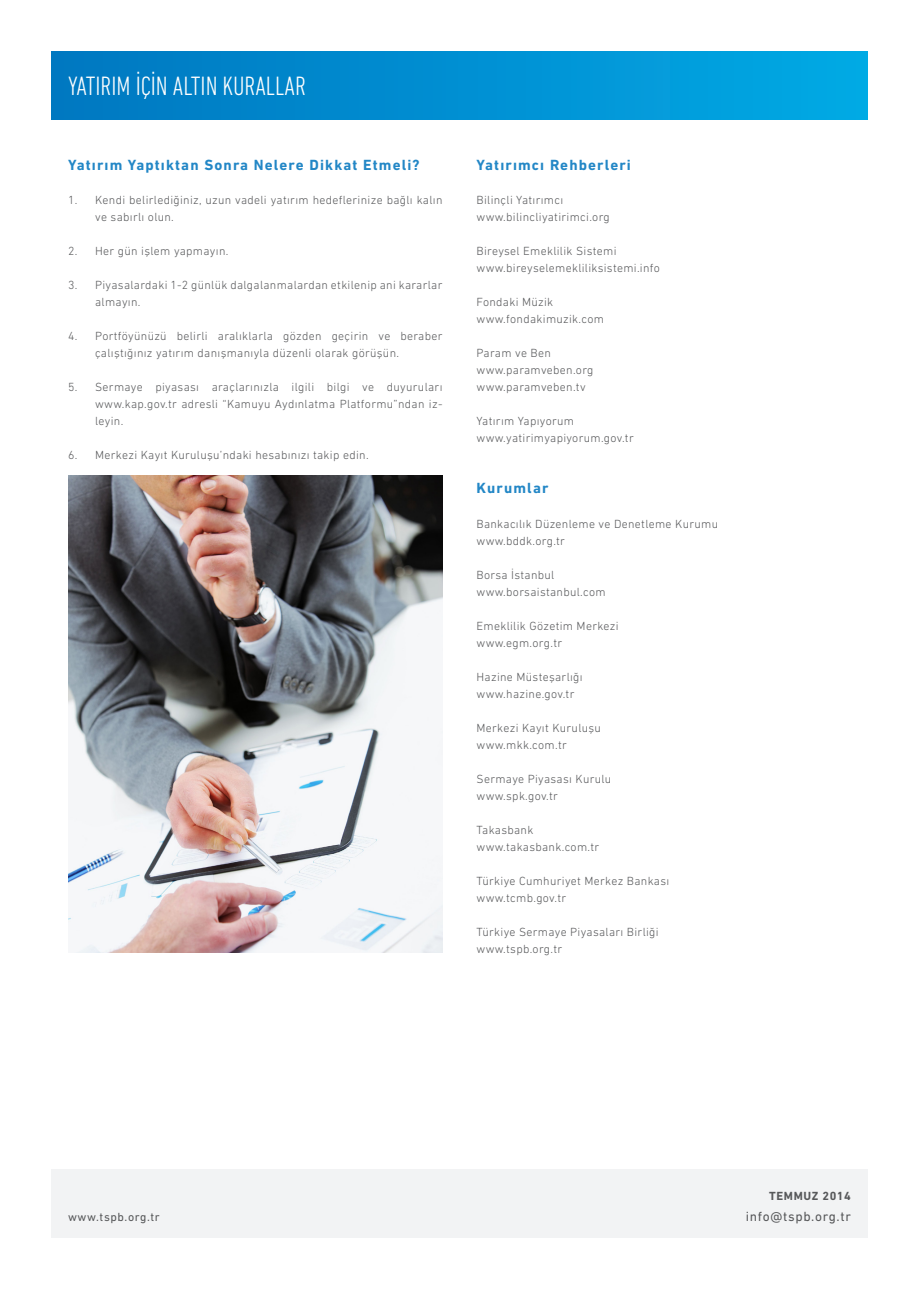
<style>
.page{position:relative;width:919px;height:1289px;background:#fff}
.page>*{position:absolute;margin:0;border:0;box-sizing:border-box;transform-origin:0 0}
.t1{font:300 condensed 27px "DIN Next LT Pro";color:#fff}
.t2{font:700 15px "DIN Next LT Pro";letter-spacing:.075em;color:#2387c6}
.t3{font:13.5px "DIN Next LT Pro";letter-spacing:.05em;color:#57585a}
.t4{font:300 12px/17px "DIN Next LT Pro";letter-spacing:.025em;color:#57585a}
.t5{font:12px "DIN Next LT Pro";letter-spacing:.05em;color:#57585a}
.t6{font:700 12px "DIN Next LT Pro";letter-spacing:.05em;color:#57585a}
</style>
<div class="page">
<div style="left:51px;top:1169px;width:816px;height:68px;background:#f2f3f4"></div>
<div style="left:51px;top:51px;width:816px;height:68px;background:linear-gradient(to right,#0077c0,#01a9e5)"></div>
<img style="left:68px;top:475px;width:374px;height:477px">
<p class="t1" style="left:68px;top:71px;width:239px">YATIRIM İÇİN ALTIN KURALLAR</p>
<p class="t2" style="left:68px;top:156px;width:353px">Yatırım Yaptıktan Sonra Nelere Dikkat Etmeli?</p>
<p class="t4" style="left:95px;top:191px;width:349px;text-indent:-27px">1. Kendi belirlediğiniz, uzun vadeli yatırım hedeflerinize bağlı kalın ve sabırlı olun.</p>
<p class="t4" style="left:68px;top:242px;width:162px">2. Her gün işlem yapmayın.</p>
<p class="t4" style="left:95px;top:276px;width:349px;text-indent:-27px">3. Piyasalardaki 1-2 günlük dalgalanmalardan etkilenip ani kararlar almayın.</p>
<p class="t4" style="left:95px;top:327px;width:349px;text-indent:-27px">4. Portföyünüzü belirli aralıklarla gözden geçirin ve beraber çalıştığınız yatırım danışmanıyla düzenli olarak görüşün.</p>
<p class="t4" style="left:95px;top:379px;width:349px;text-align:justify;text-indent:-27px">5. Sermaye piyasası araçlarınızla ilgili bilgi ve duyuruları www.kap.gov.tr adresli “Kamuyu Aydınlatma Platformu”ndan iz&shy;leyin.</p>
<p class="t4" style="left:68px;top:447px;width:302px">6. Merkezi Kayıt Kuruluşu’ndaki hesabınızı takip edin.</p>
<p class="t2" style="left:476px;top:156px;width:156px">Yatırımcı Rehberleri</p>
<p class="t4" style="left:476px;top:191px;width:88px">Bilinçli Yatırımcı</p>
<p class="t4" style="left:476px;top:208px;width:135px">www.bilincliyatirimci.org</p>
<p class="t4" style="left:476px;top:242px;width:141px">Bireysel Emeklilik Sistemi</p>
<p class="t4" style="left:476px;top:259px;width:185px">www.bireyselemekliliksistemi.info</p>
<p class="t4" style="left:476px;top:293px;width:78px">Fondaki Müzik</p>
<p class="t4" style="left:476px;top:310px;width:129px">www.fondakimuzik.com</p>
<p class="t4" style="left:476px;top:344px;width:76px">Param ve Ben</p>
<p class="t4" style="left:476px;top:361px;width:118px">www.paramveben.org</p>
<p class="t4" style="left:476px;top:379px;width:111px">www.paramveben.tv</p>
<p class="t4" style="left:476px;top:413px;width:99px">Yatırım Yapıyorum</p>
<p class="t4" style="left:476px;top:430px;width:159px">www.yatirimyapiyorum.gov.tr</p>
<p class="t2" style="left:476px;top:479px;width:73px">Kurumlar</p>
<p class="t4" style="left:476px;top:515px;width:243px">Bankacılık Düzenleme ve Denetleme Kurumu</p>
<p class="t4" style="left:476px;top:532px;width:90px">www.bddk.org.tr</p>
<p class="t4" style="left:476px;top:566px;width:79px">Borsa İstanbul</p>
<p class="t4" style="left:476px;top:583px;width:131px">www.borsaistanbul.com</p>
<p class="t4" style="left:476px;top:617px;width:144px">Emeklilik Gözetim Merkezi</p>
<p class="t4" style="left:476px;top:634px;width:87px">www.egm.org.tr</p>
<p class="t4" style="left:476px;top:668px;width:108px">Hazine Müsteşarlığı</p>
<p class="t4" style="left:476px;top:685px;width:99px">www.hazine.gov.tr</p>
<p class="t4" style="left:476px;top:719px;width:126px">Merkezi Kayıt Kuruluşu</p>
<p class="t4" style="left:476px;top:736px;width:92px">www.mkk.com.tr</p>
<p class="t4" style="left:476px;top:770px;width:136px">Sermaye Piyasası Kurulu</p>
<p class="t4" style="left:476px;top:787px;width:83px">www.spk.gov.tr</p>
<p class="t4" style="left:476px;top:821px;width:58px">Takasbank</p>
<p class="t4" style="left:476px;top:838px;width:124px">www.takasbank.com.tr</p>
<p class="t4" style="left:476px;top:872px;width:194px">Türkiye Cumhuriyet Merkez Bankası</p>
<p class="t4" style="left:476px;top:889px;width:91px">www.tcmb.gov.tr</p>
<p class="t4" style="left:476px;top:923px;width:184px">Türkiye Sermaye Piyasaları Birliği</p>
<p class="t4" style="left:476px;top:940px;width:87px">www.tspb.org.tr</p>
<p class="t6" style="left:769px;top:1188px;width:83px">TEMMUZ 2014</p>
<p class="t5" style="left:68px;top:1209px;width:93px">www.tspb.org.tr</p>
<p class="t3" style="left:745px;top:1208px;width:107px">info@tspb.org.tr</p>
</div>
